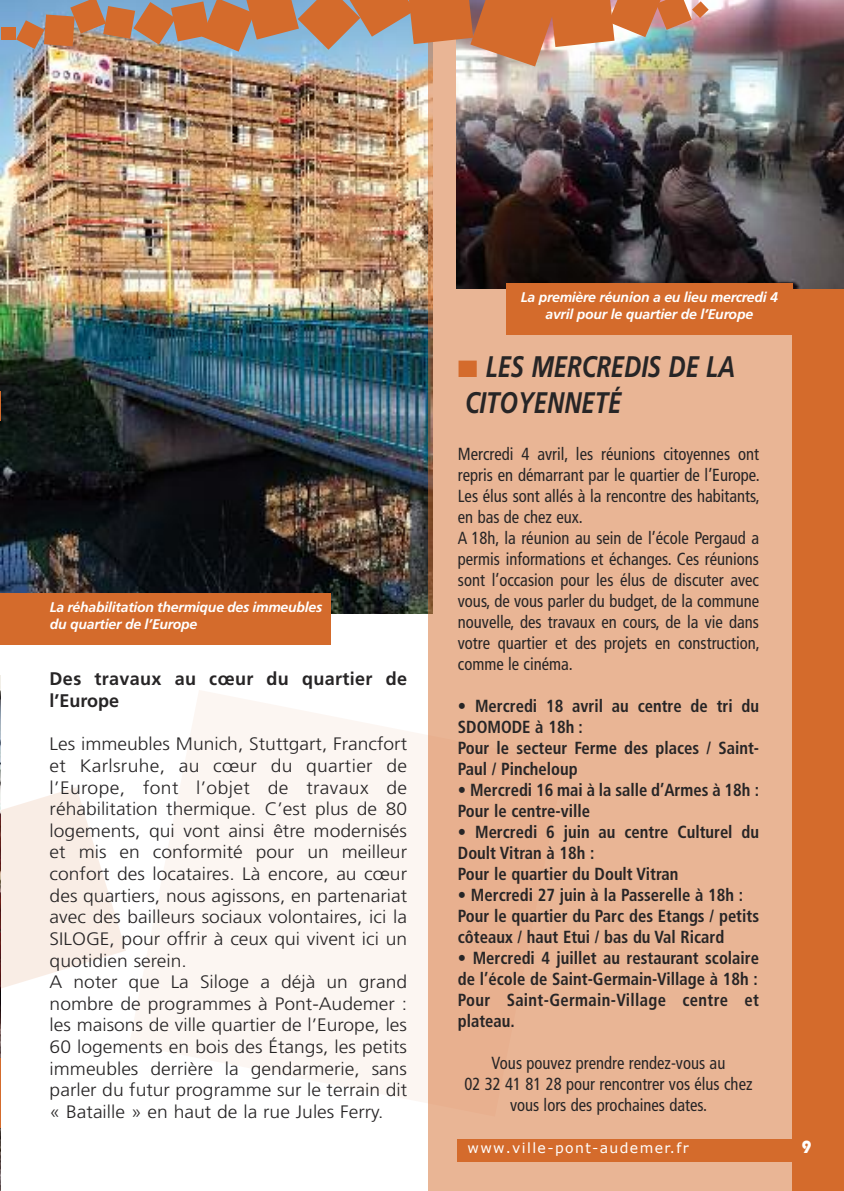
<style>
.page{position:relative;width:844px;height:1191px;background:#fff}
.page>*{position:absolute;margin:0;border:0;box-sizing:border-box;transform-origin:0 0}
.t1{font:italic 700 29.75px/35.7px "Frutiger";color:#272526;scale:.8 1}
.t2{font:700 18.2px/21.9px "Frutiger";letter-spacing:.02em;color:#272526}
.t3{font:300 18.03px/21.7px "Frutiger";color:#272526;scale:1.07 1}
.t4{font:condensed 17.5px/21px "Frutiger";color:#272526;scale:.95 1}
.t5{font:700 condensed 17.5px/21px "Frutiger";color:#272526;scale:.95 1}
.t6{font:700 17.5px "Bauhaus";color:#fff}
.t7{font:italic 700 14px/16.8px "Frutiger";letter-spacing:-.015em;color:#fff;text-align:center}
.t8{font:14px "Verdana";letter-spacing:.1em;color:#fff}
.s1{color:#d46b2c}
</style>
<div class="page">
<img style="left:1px;top:0;width:427px;height:613px">
<svg style="left:130px;top:690px;width:298px;height:413px;fill:#fcf6f2"></svg>
<div style="left:428px;top:0;width:364px;height:1191px;background:#e9b595"></div>
<div style="left:792px;top:0;width:51px;height:1191px;background:#d46b2c"></div>
<img style="left:456px;top:0;width:387px;height:289px">
<div style="left:506px;top:283px;width:286px;height:52px;background:#d46b2c"></div>
<div style="left:2px;top:27px;width:14px;height:12px;background:#d46b2c"></div>
<svg style="left:1px;top:787px;width:125px;height:201px"></svg>
<img style="left:16px;top:0;width:692px;height:66px">
<div style="left:457px;top:1139px;width:386px;height:22px;background:#d46b2c"></div>
<hr style="left:0;top:391px;width:1px;height:30px;background:#d46b2c">
<img style="left:0;top:676px;width:1px;height:515px">
<hr style="left:0;top:1057px;width:1px;height:70px;background:#d46b2c">
<div style="left:1px;top:593px;width:330px;height:51px;background:#d46b2c"></div>
<p class="t7" style="left:50px;top:600px;width:274px;text-align:left">La réhabilitation thermique des immeubles du quartier de l’Europe</p>
<p class="t2" style="left:50px;top:669px;width:359px">Des travaux au cœur du quartier de l’Europe</p>
<p class="t3" style="left:50px;top:734px;width:335px">Les immeubles Munich, Stuttgart, Francfort et Karlsruhe, au cœur du quartier de l’Europe, font l’objet de travaux de réhabilitation thermique. C’est plus de 80 logements, qui vont ainsi être modernisés et mis en conformité pour un meilleur confort des locataires. Là encore, au cœur des quartiers, nous agissons, en partenariat avec des bailleurs sociaux volontaires, ici la SILOGE, pour offrir à ceux qui vivent ici un quotidien serein.<br>A noter que La Siloge a déjà un grand nombre de programmes à Pont-Audemer : les maisons de ville quartier de l’Europe, les 60 logements en bois des Étangs, les petits immeubles derrière la gendarmerie, sans parler du futur programme sur le terrain dit « Bataille » en haut de la rue Jules Ferry.</p>
<p class="t7" style="left:520px;top:290px;width:258px">La première réunion a eu lieu mercredi 4 avril pour le quartier de l’Europe</p>
<h1 class="t1" style="left:457px;top:351px;width:348px"><span class="s1">■</span> LES MERCREDIS DE LA<br>CITOYENNETÉ</h1>
<p class="t4" style="left:458px;top:445px;width:319px">Mercredi 4 avril, les réunions citoyennes ont repris en démarrant par le quartier de l’Europe.<br>Les élus sont allés à la rencontre des habitants, en bas de chez eux.<br>A 18h, la réunion au sein de l’école Pergaud a permis informations et échanges. Ces réunions sont l’occasion pour les élus de discuter avec vous, de vous parler du budget, de la commune nouvelle, des travaux en cours, de la vie dans votre quartier et des projets en construction, comme le cinéma.</p>
<p class="t5" style="left:458px;top:697px;width:318px">• Mercredi 18 avril au centre de tri du<br>SDOMODE à 18h :<br>Pour le secteur Ferme des places / Saint-<br>Paul / Pincheloup</p>
<p class="t5" style="left:458px;top:781px;width:318px">• Mercredi 16 mai à la salle d’Armes à 18h :<br>Pour le centre-ville</p>
<p class="t5" style="left:458px;top:823px;width:318px">• Mercredi 6 juin au centre Culturel du<br>Doult Vitran à 18h :<br>Pour le quartier du Doult Vitran</p>
<p class="t5" style="left:458px;top:886px;width:318px">• Mercredi 27 juin à la Passerelle à 18h :<br>Pour le quartier du Parc des Etangs / petits côteaux / haut Etui / bas du Val Ricard</p>
<p class="t5" style="left:458px;top:949px;width:318px;text-align:justify">• Mercredi 4 juillet au restaurant scolaire de l’école de Saint-Germain-Village à 18h :<br>Pour Saint-Germain-Village centre et plateau.</p>
<p class="t4" style="left:464px;top:1054px;width:304px;text-align:center">Vous pouvez prendre rendez-vous au<br>02 32 41 81 28 pour rencontrer vos élus chez vous lors des prochaines dates.</p>
<p class="t8" style="left:467px;top:1139px;width:222px">www.ville-pont-audemer.fr</p>
<p class="t6" style="left:801px;top:1141px;width:11px">9</p>
</div>
